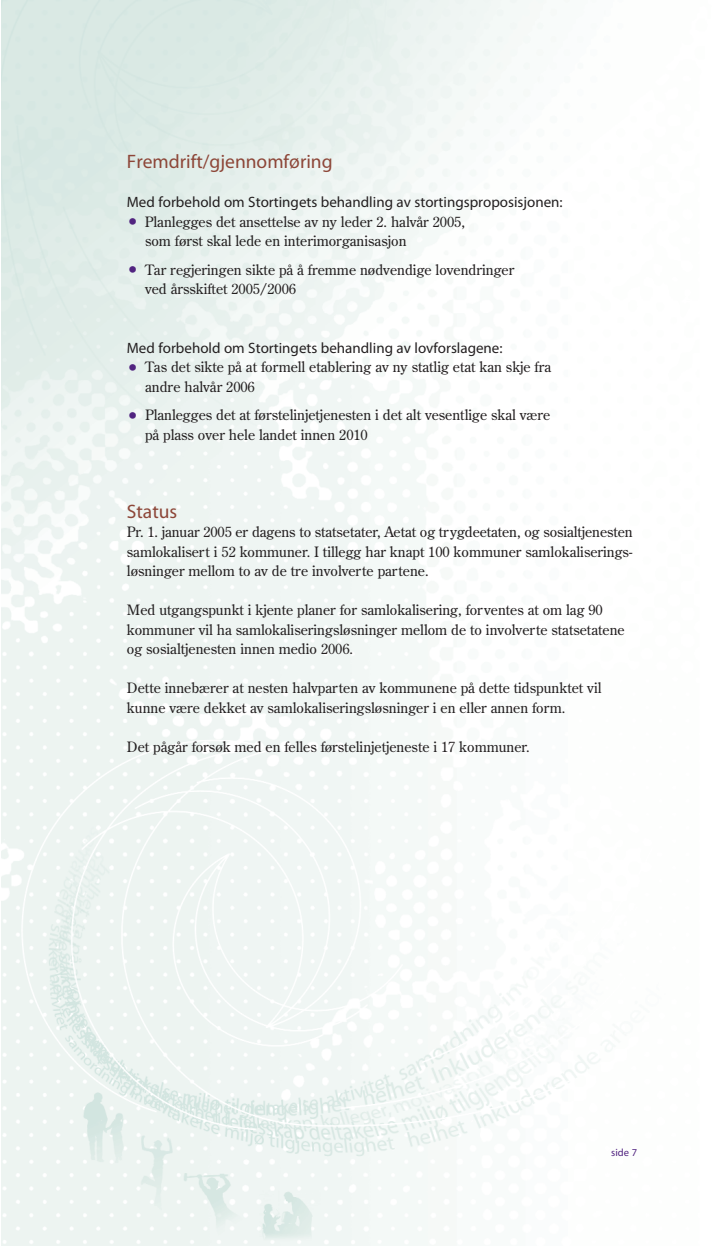
<style>
.page{position:relative;width:723px;height:1246px;background:#fff}
.page>*{position:absolute;margin:0;border:0;box-sizing:border-box;transform-origin:0 0}
.t1{font:19.5px "Myriad Pro";color:#8d4638}
.t2{font:15px "Myriad Pro";color:#231f20}
.t3{font:14.25px/19.5px "Century Old Style";color:#231f20}
.t4{font:10.5px "Myriad";color:#512480}
.s1{font-size:18px;color:#512480}
</style>
<div class="page">
<img style="left:1px;top:0;width:614px;height:1246px">
<h1 class="t1" style="left:127px;top:154px;width:207px">Fremdrift/gjennomføring</h1>
<p class="t2" style="left:127px;top:196px;width:437px">Med forbehold om Stortingets behandling av stortingsproposisjonen:</p>
<p class="t3" style="left:145px;top:213px;width:321px;text-indent:-18px"><span class="s1">•</span> Planlegges det ansettelse av ny leder 2. halvår 2005, som først skal lede en interimorganisasjon</p>
<p class="t3" style="left:145px;top:261px;width:371px;text-indent:-18px"><span class="s1">•</span> Tar regjeringen sikte på å fremme nødvendige lovendringer ved årsskiftet 2005/2006</p>
<p class="t2" style="left:127px;top:342px;width:377px">Med forbehold om Stortingets behandling av lovforslagene:</p>
<p class="t3" style="left:145px;top:358px;width:407px;text-indent:-18px"><span class="s1">•</span> Tas det sikte på at formell etablering av ny statlig etat kan skje fra andre halvår 2006</p>
<p class="t3" style="left:145px;top:406px;width:407px;text-indent:-18px"><span class="s1">•</span> Planlegges det at førstelinjetjenesten i det alt vesentlige skal være på plass over hele landet innen 2010</p>
<h1 class="t1" style="left:127px;top:504px;width:52px">Status</h1>
<p class="t3" style="left:127px;top:523px;width:507px;text-align:justify">Pr. 1. januar 2005 er dagens to statsetater, Aetat og trygdeetaten, og sosialtjenesten samlokalisert i 52 kommuner. I tillegg har knapt 100 kommuner samlokaliserings&shy;løsninger mellom to av de tre involverte partene.</p>
<p class="t3" style="left:127px;top:601px;width:499px">Med utgangspunkt i kjente planer for samlokalisering, forventes at om lag 90 kommuner vil ha samlokaliseringsløsninger mellom de to involverte statsetatene og sosialtjenesten innen medio 2006.</p>
<p class="t3" style="left:127px;top:679px;width:476px">Dette innebærer at nesten halvparten av kommunene på dette tidspunktet vil kunne være dekket av samlokaliseringsløsninger i en eller annen form.</p>
<p class="t3" style="left:127px;top:738px;width:404px">Det pågår forsøk med en felles førstelinjetjeneste i 17 kommuner.</p>
<p class="t4" style="left:611px;top:1149px;width:28px">side 7</p>
</div>
